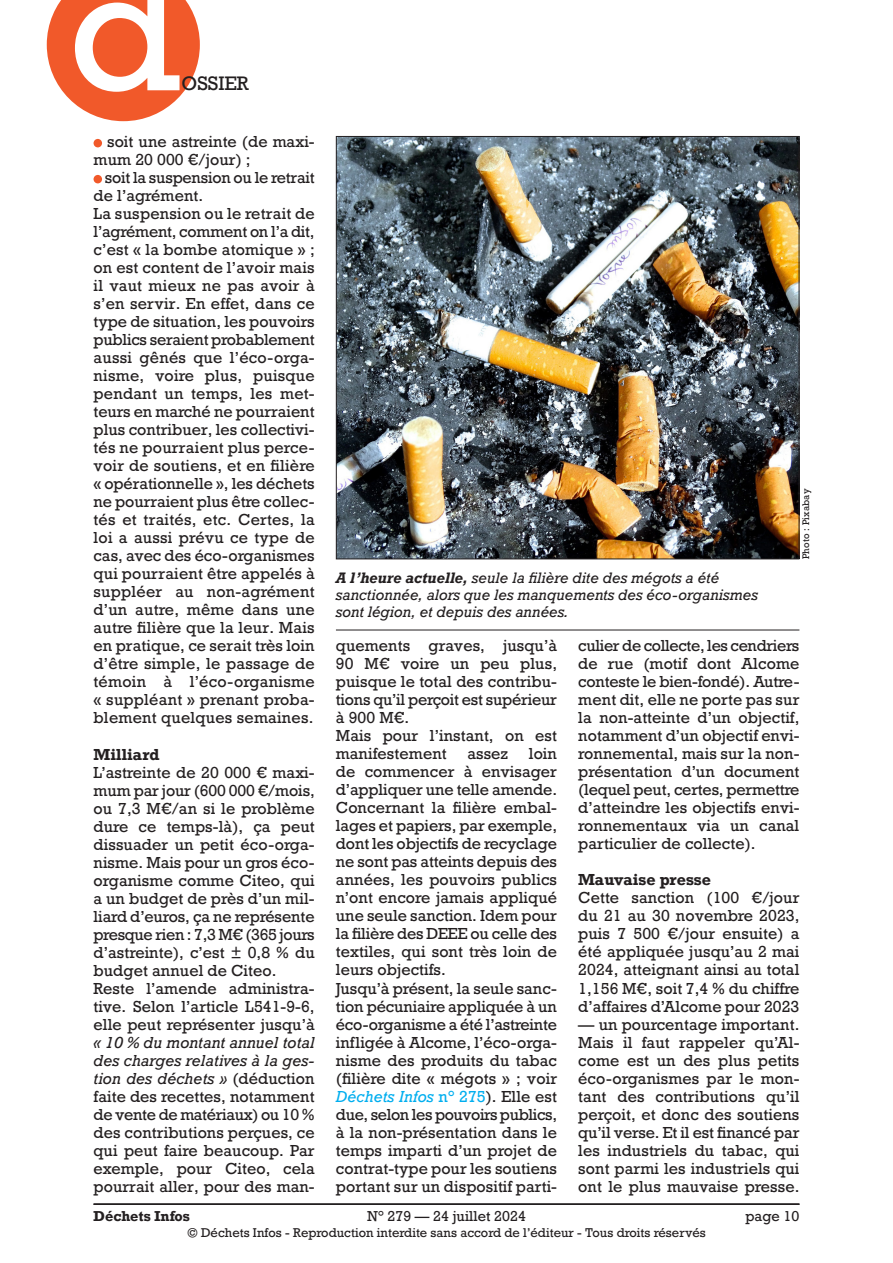
<style>
.page{position:relative;width:893px;height:1263px;background:#fff}
.page>*{position:absolute;margin:0;border:0;box-sizing:border-box;transform-origin:0 0}
.t1{font:166.5px "Rockwell";color:#fff}
.t2{font:18.3px "Rockwell";color:#231f20}
.Texte_courant{font:15px/18px "Rockwell";letter-spacing:.005em;color:#231f20;text-align:justify}
.Texte_courant-2{font:15px/18px "Rockwell";letter-spacing:-.015em;color:#231f20}
.Texte_courant-3{font:700 15px "Rockwell";letter-spacing:.005em;color:#231f20}
.Légende_photo{font:italic 14.25px/17.2px "Rockwell";color:#231f20}
.t3{font:13.5px "Rockwell";color:#231f20}
.t4{font:700 13.5px "Rockwell";color:#231f20}
.t5{font:12px "Rockwell";color:#231f20}
.Crédit_photo{font:9px "Rockwell";letter-spacing:.015em;color:#231f20}
.s1{font-style:italic}
.s2{font-weight:700}
.s3{font-style:italic;color:#00aeef}
.s4{color:#00aeef}
</style>
<div class="page">
<hr style="left:94px;top:1203px;width:705px;height:2px;background:#231f20">
<div style="left:94px;top:139px;width:8px;height:8px;background:#f1592a;border-radius:50%"></div>
<div style="left:94px;top:175px;width:8px;height:8px;background:#f1592a;border-radius:50%"></div>
<img style="left:338px;top:138px;width:459px;height:419px">
<hr style="left:336px;top:630px;width:463px;height:1px;background:#231f20">
<svg style="left:47px;top:0;width:153px;height:121px;background:#f3734b"></svg>
<h1 class="t1" style="left:69px;top:-73px;width:114px">d</h1>
<p class="t2" style="left:182px;top:72px;width:69px">OSSIER</p>
<p class="Texte_courant" style="left:94px;top:133px;width:223px;text-indent:14px">soit une astreinte (de maxi&shy;mum 20 000 €/jour) ;</p>
<p class="Texte_courant-2" style="left:94px;top:169px;width:223px;text-indent:11px">soit la suspension ou le retrait de l’agrément.</p>
<p class="Texte_courant" style="left:94px;top:205px;width:223px">La suspension ou le retrait de l’agrément, comment on l’a dit, c’est « la bombe atomique » ; on est content de l’avoir mais il vaut mieux ne pas avoir à s’en servir. En effet, dans ce type de situation, les pouvoirs publics seraient probablement aussi gênés que l’éco-orga&shy;nisme, voire plus, puisque pendant un temps, les met&shy;teurs en marché ne pourraient plus contribuer, les collectivi&shy;tés ne pourraient plus perce&shy;voir de soutiens, et en filière « opérationnelle », les déchets ne pourraient plus être collec&shy;tés et traités, etc. Certes, la loi a aussi prévu ce type de cas, avec des éco-organismes qui pourraient être appelés à suppléer au non-agrément d’un autre, même dans une autre filière que la leur. Mais en pratique, ce serait très loin d’être simple, le passage de témoin à l’éco-organisme « suppléant » prenant proba&shy;blement quelques semaines.</p>
<p class="Texte_courant-3" style="left:94px;top:744px;width:68px">Milliard</p>
<p class="Texte_courant" style="left:94px;top:763px;width:223px">L’astreinte de 20 000 € maxi&shy;mum par jour (600 000 €/mois, ou 7,3 M€/an si le problème dure ce temps-là), ça peut dissuader un petit éco-orga&shy;nisme. Mais pour un gros éco&shy;organisme comme Citeo, qui a un budget de près d’un mil&shy;liard d’euros, ça ne représente presque rien : 7,3 M€ (365 jours d’astreinte), c’est ± 0,8 % du budget annuel de Citeo.</p>
<p class="Texte_courant" style="left:94px;top:979px;width:223px">Reste l’amende administra&shy;tive. Selon l’article L541-9-6, elle peut représenter jusqu’à <span class="s1">« 10 % du montant annuel total des charges relatives à la ges&shy;tion des déchets »</span> (déduction faite des recettes, notamment de vente de matériaux) ou 10 % des contributions perçues, ce qui peut faire beaucoup. Par exemple, pour Citeo, cela pourrait aller, pour des man-</p>
<p class="Légende_photo" style="left:336px;top:569px;width:423px"><span class="s2">A l’heure actuelle,</span> seule la filière dite des mégots a été sanctionnée, alors que les manquements des éco-organismes sont légion, et depuis des années.</p>
<p class="Crédit_photo" style="left:800px;top:559px;width:72px;rotate:-90deg">Photo : Pixabay</p>
<p class="Texte_courant" style="left:336px;top:637px;width:223px">quements graves, jusqu’à 90 M€ voire un peu plus, puisque le total des contribu&shy;tions qu’il perçoit est supérieur à 900 M€.</p>
<p class="Texte_courant" style="left:336px;top:727px;width:223px">Mais pour l’instant, on est manifestement</p>
<p class="Texte_courant" style="left:336px;top:745px;width:223px;text-indent:193px">loin de commencer à envisager d’appliquer une telle amende.<br>Concernant la filière embal&shy;lages et papiers, par exemple, dont les objectifs de recyclage ne sont pas atteints depuis des années, les pouvoirs publics n’ont encore jamais appliqué une seule sanction. Idem pour la filière des DEEE ou celle des textiles, qui sont très loin de leurs objectifs.</p>
<p class="Texte_courant" style="left:336px;top:979px;width:223px">Jusqu’à présent, la seule sanc&shy;tion pécuniaire appliquée à un éco-organisme a été l’astreinte infligée à Alcome, l’éco-orga&shy;nisme des produits du tabac (filière dite « mégots » ; voir <span class="s3">Déchets Infos</span> <span class="s4">n° 275</span>). Elle est due, selon les pouvoirs publics, à la non-présentation dans le temps imparti d’un projet de contrat-type pour les soutiens portant sur un dispositif parti-</p>
<p class="Texte_courant" style="left:467px;top:745px;width:42px">assez</p>
<p class="Texte_courant" style="left:578px;top:637px;width:223px">culier de collecte, les cendriers de rue (motif dont Alcome conteste le bien-fondé). Autre&shy;ment dit, elle ne porte pas sur la non-atteinte d’un objectif, notamment d’un objectif envi&shy;ronnemental, mais sur la non&shy;présentation d’un document (lequel peut, certes, permettre d’atteindre les objectifs envi&shy;ronnementaux via un canal particulier de collecte).</p>
<p class="Texte_courant-3" style="left:578px;top:870px;width:134px">Mauvaise presse</p>
<p class="Texte_courant" style="left:578px;top:889px;width:223px">Cette sanction (100 €/jour du 21 au 30 novembre 2023, puis 7 500 €/jour ensuite) a été appliquée jusqu’au 2 mai 2024, atteignant ainsi au total 1,156 M€, soit 7,4 % du chiffre d’affaires d’Alcome pour 2023</p>
<p class="Texte_courant" style="left:578px;top:1015px;width:223px">— un pourcentage important.<br>Mais il faut rappeler qu’Al&shy;come est un des plus petits éco-organismes par le mon&shy;tant des contributions qu’il perçoit, et donc des soutiens qu’il verse. Et il est financé par les industriels du tabac, qui sont parmi les industriels qui ont le plus mauvaise presse.</p>
<p class="t4" style="left:94px;top:1207px;width:98px">Déchets Infos</p>
<p class="t3" style="left:367px;top:1207px;width:160px">N° 279 — 24 juillet 2024</p>
<p class="t3" style="left:745px;top:1207px;width:55px">page 10</p>
<p class="t5" style="left:187px;top:1225px;width:520px">© Déchets Infos - Reproduction interdite sans accord de l’éditeur - Tous droits réservés</p>
</div>
